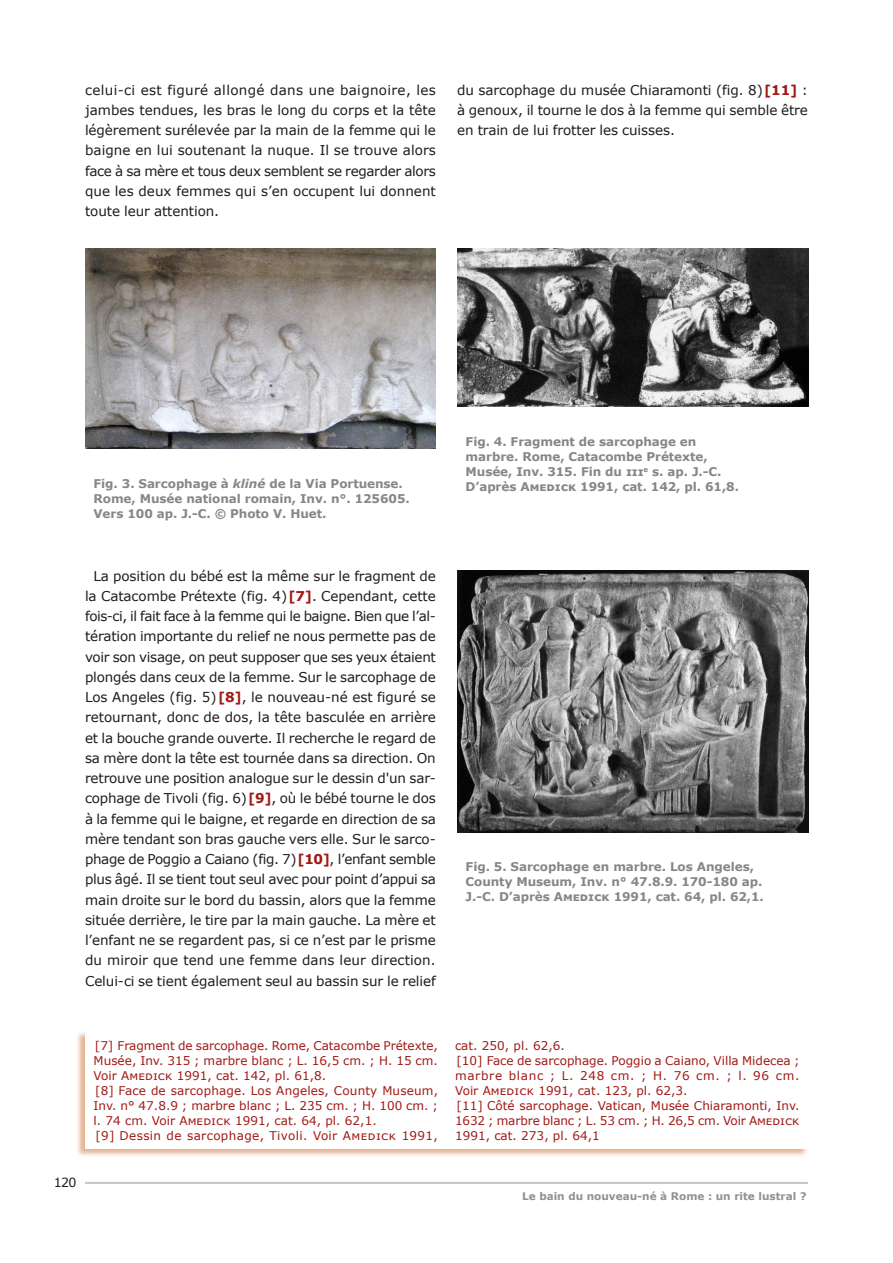
<style>
.page{position:relative;width:893px;height:1263px;background:#fff}
.page>*{position:absolute;margin:0;border:0;box-sizing:border-box;transform-origin:0 0}
.t1{font:13.5px/20.2px "Verdana";letter-spacing:-.005em;color:#1d1d1b;text-align:justify}
.t2{font:12.6px "Verdana";color:#1d1d1b}
.t3{font:12px/15px "Verdana";letter-spacing:.005em;color:#a01915}
.t4{font:700 12px/15px "Verdana";letter-spacing:-.005em;color:#878787}
.t5{font:700 10.5px "Verdana";color:#919190}
.s1{font-weight:700;color:#a01915}
.s2{font-style:italic}
</style>
<div class="page">
<hr style="left:85px;top:1182px;width:723px;height:2px;background:#c7c7c6">
<div style="left:76px;top:1030px;width:732px;height:127px;background:#cc6928;opacity:.5"></div>
<div style="left:85px;top:1031px;width:723px;height:117px;background:#fff"></div>
<img style="left:457px;top:248px;width:351px;height:158px">
<img style="left:457px;top:571px;width:351px;height:261px">
<img style="left:85px;top:249px;width:351px;height:200px">
<p class="t1" style="left:85px;top:79px;width:352px">celui-ci est figuré allongé dans une baignoire, les jambes tendues, les bras le long du corps et la tête légèrement surélevée par la main de la femme qui le baigne en lui soutenant la nuque. Il se trouve alors face à sa mère et tous deux semblent se regarder alors que les deux femmes qui s’en occupent lui donnent toute leur attention.</p>
<p class="t1" style="left:457px;top:79px;width:352px">du sarcophage du musée Chiaramonti (fig. 8)<span class="s1">[11]</span> : à genoux, il tourne le dos à la femme qui semble être en train de lui frotter les cuisses.</p>
<p class="t4" style="left:94px;top:475px;width:318px">Fig. 3. Sarcophage à <span class="s2">kliné</span> de la Via Portuense.<br>Rome, Musée national romain, Inv. n°. 125605.<br>Vers 100 ap. J.-C. © Photo V. Huet.</p>
<p class="t1" style="left:85px;top:565px;width:352px;text-indent:9px">La position du bébé est la même sur le fragment de la Catacombe Prétexte (fig. 4)<span class="s1">[7]</span>. Cependant, cette fois-ci, il fait face à la femme qui le baigne. Bien que l’al&shy;tération importante du relief ne nous permette pas de voir son visage, on peut supposer que ses yeux étaient plongés dans ceux de la femme. Sur le sarcophage de Los Angeles (fig. 5)<span class="s1">[8]</span>, le nouveau-né est figuré se retournant, donc de dos, la tête basculée en arrière et la bouche grande ouverte. Il recherche le regard de sa mère dont la tête est tournée dans sa direction. On retrouve une position analogue sur le dessin d'un sar&shy;cophage de Tivoli (fig. 6)<span class="s1">[9]</span>, où le bébé tourne le dos à la femme qui le baigne, et regarde en direction de sa mère tendant son bras gauche vers elle. Sur le sarco&shy;phage de Poggio a Caiano (fig. 7)<span class="s1">[10]</span>, l’enfant semble plus âgé. Il se tient tout seul avec pour point d’appui sa main droite sur le bord du bassin, alors que la femme située derrière, le tire par la main gauche. La mère et l’enfant ne se regardent pas, si ce n’est par le prisme du miroir que tend une femme dans leur direction.<br>Celui-ci se tient également seul au bassin sur le relief</p>
<p class="t4" style="left:466px;top:434px;width:275px">Fig. 4. Fragment de sarcophage en marbre. Rome, Catacombe Prétexte, Musée, Inv. 315. Fin du iii<sup>e</sup> s. ap. J.-C.<br>D’après Amedick 1991, cat. 142, pl. 61,8.</p>
<p class="t4" style="left:466px;top:859px;width:300px">Fig. 5. Sarcophage en marbre. Los Angeles,<br>County Museum, Inv. n° 47.8.9. 170-180 ap.<br>J.-C. D’après Amedick 1991, cat. 64, pl. 62,1.</p>
<p class="t2" style="left:54px;top:1173px;width:24px">120</p>
<p class="t3" style="left:94px;top:1038px;width:346px">[7] Fragment de sarcophage. Rome, Catacombe Prétexte, Musée, Inv. 315 ; marbre blanc ; L. 16,5 cm. ; H. 15 cm.<br>Voir Amedick 1991, cat. 142, pl. 61,8.<br>[8] Face de sarcophage. Los Angeles, County Museum, Inv. n° 47.8.9 ; marbre blanc ; L. 235 cm. ; H. 100 cm. ; l. 74 cm. Voir Amedick 1991, cat. 64, pl. 62,1.<br>[9] Dessin de sarcophage, Tivoli. Voir Amedick 1991,</p>
<p class="t3" style="left:455px;top:1038px;width:346px">cat. 250, pl. 62,6.<br>[10] Face de sarcophage. Poggio a Caiano, Villa Midecea ; marbre blanc ; L. 248 cm. ; H. 76 cm. ; l. 96 cm.<br>Voir Amedick 1991, cat. 123, pl. 62,3.<br>[11] Côté sarcophage. Vatican, Musée Chiaramonti, Inv.<br>1632 ; marbre blanc ; L. 53 cm. ; H. 26,5 cm. Voir Amedick 1991, cat. 273, pl. 64,1</p>
<p class="t5" style="left:522px;top:1189px;width:286px">Le bain du nouveau-né à Rome : un rite lustral ?</p>
</div>
